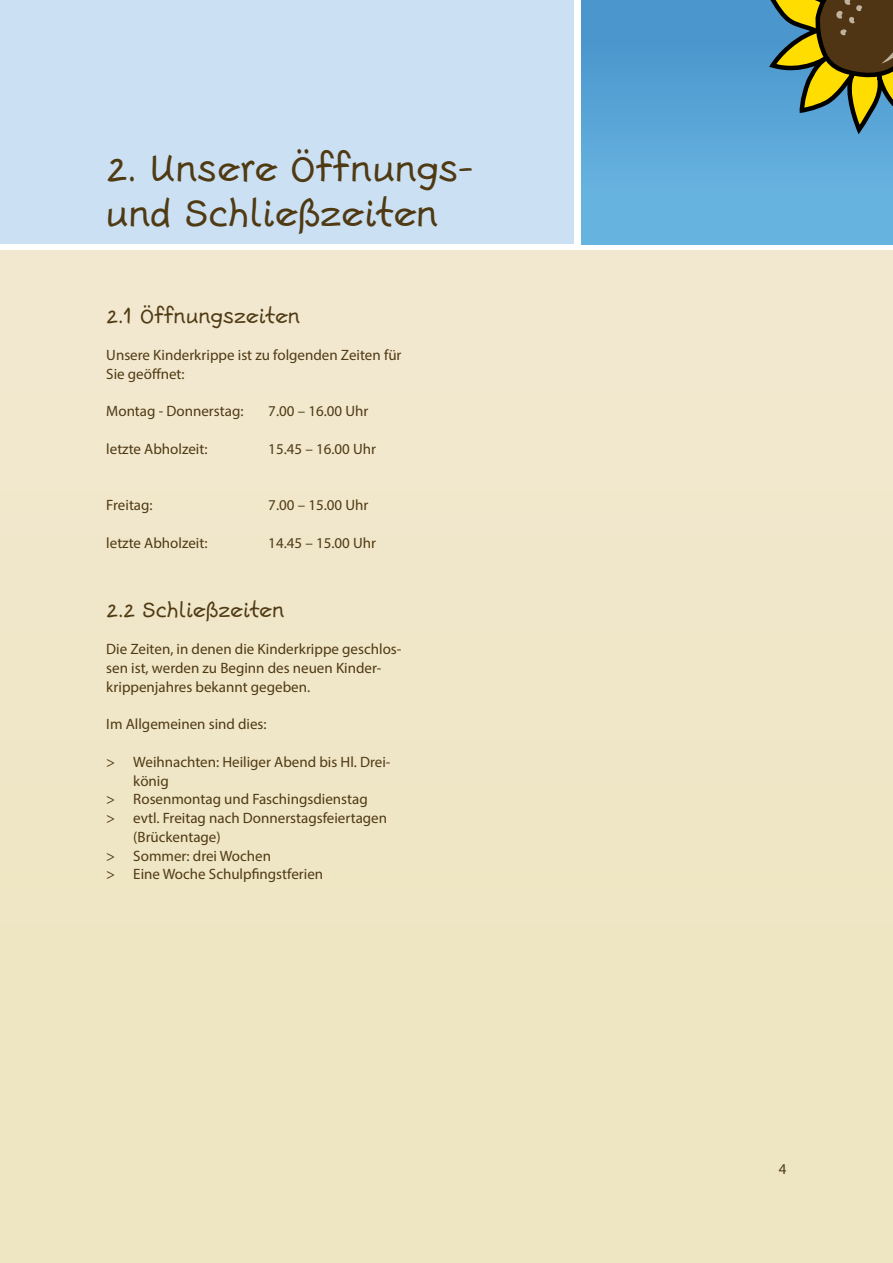
<style>
.page{position:relative;width:893px;height:1263px;background:#fff}
.page>*{position:absolute;margin:0;border:0;box-sizing:border-box;transform-origin:0 0}
.t1{font:37.5px/45px "Escript Com";color:#4f3a13}
.t2{font:21px "Escript Com";color:#4f3a13}
.t3{font:15px/18.8px "Myriad Pro";color:#4f3a13}
</style>
<div class="page">
<div style="left:0;top:251px;width:893px;height:1012px;background:#efe6c7"></div>
<div style="left:0;top:0;width:574px;height:244px;background:#cbe1f3"></div>
<div style="left:582px;top:0;width:311px;height:244px;background:linear-gradient(to bottom,#4692cb,#6cb8e2)"></div>
<svg style="left:766px;top:0;width:127px;height:147px;background:#6b7d5e"></svg>
<h1 class="t1" style="left:106px;top:146px;width:369px">2. Unsere Öffnungs&shy;und Schließzeiten</h1>
<h2 class="t2" style="left:106px;top:302px;width:195px">2.1 Öffnungszeiten</h2>
<p class="t3" style="left:106px;top:345px;width:297px">Unsere Kinderkrippe ist zu folgenden Zeiten für<br>Sie geöffnet:</p>
<p class="t3" style="left:106px;top:402px;width:139px">Montag - Donnerstag:</p>
<p class="t3" style="left:268px;top:402px;width:102px">7.00 – 16.00 Uhr</p>
<p class="t3" style="left:106px;top:439px;width:103px">letzte Abholzeit:</p>
<p class="t3" style="left:268px;top:439px;width:109px">15.45 – 16.00 Uhr</p>
<p class="t3" style="left:106px;top:495px;width:48px">Freitag:</p>
<p class="t3" style="left:268px;top:495px;width:102px">7.00 – 15.00 Uhr</p>
<p class="t3" style="left:106px;top:533px;width:103px">letzte Abholzeit:</p>
<p class="t3" style="left:268px;top:533px;width:109px">14.45 – 15.00 Uhr</p>
<h2 class="t2" style="left:106px;top:597px;width:179px">2.2 Schließzeiten</h2>
<p class="t3" style="left:106px;top:640px;width:297px">Die Zeiten, in denen die Kinderkrippe geschlos&shy;sen ist, werden zu Beginn des neuen Kinder&shy;krippenjahres bekannt gegeben.</p>
<p class="t3" style="left:106px;top:715px;width:162px">Im Allgemeinen sind dies:</p>
<p class="t3" style="left:106px;top:752px;width:286px">&gt; Weihnachten: Heiliger Abend bis Hl. Drei-</p>
<p class="t3" style="left:133px;top:771px;width:37px">könig</p>
<p class="t3" style="left:106px;top:790px;width:263px">&gt; Rosenmontag und Faschingsdienstag</p>
<p class="t3" style="left:106px;top:808px;width:282px">&gt; evtl. Freitag nach Donnerstagsfeiertagen</p>
<p class="t3" style="left:133px;top:827px;width:89px">(Brückentage)</p>
<p class="t3" style="left:106px;top:846px;width:166px">&gt; Sommer: drei Wochen</p>
<p class="t3" style="left:106px;top:865px;width:218px">&gt; Eine Woche Schulpfingstferien</p>
<p class="t3" style="left:779px;top:1159px;width:9px">4</p>
</div>
